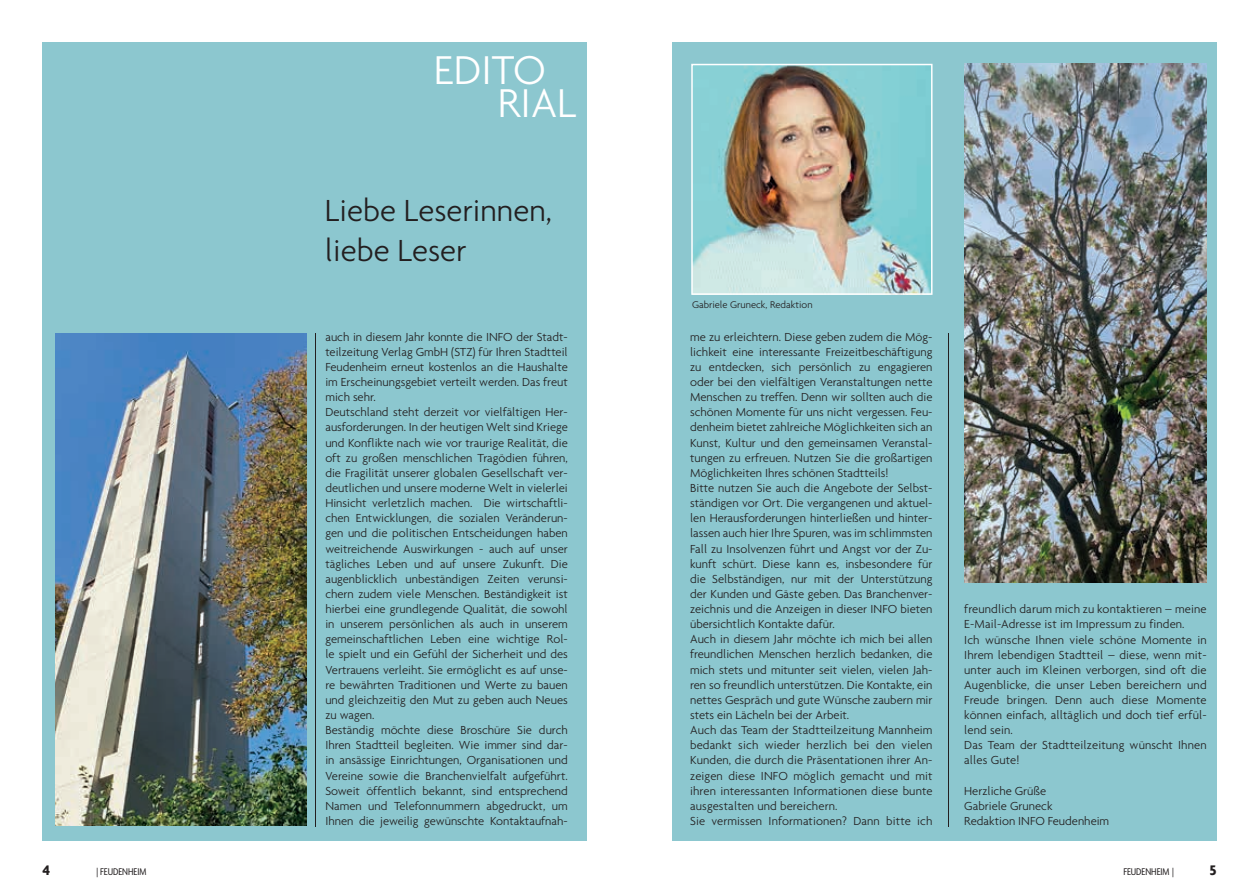
<style>
.page{position:relative;width:1259px;height:893px;background:#fff}
.page>*{position:absolute;margin:0;border:0;box-sizing:border-box;transform-origin:0 0}
.t1{font:300 43.5px/33px "Agenda";color:#fff}
.t2{font:300 33px/39.6px "Agenda";color:#231f20}
.t3{font:700 15px "Agenda";color:#231f20}
.t4{font:300 12.6px/15.1px "Agenda";color:#231f20}
.t5{font:300 10.5px "Agenda";color:#231f20}
.t6{font:condensed 10.5px "Agenda";color:#231f20}
</style>
<div class="page">
<div style="left:43px;top:43px;width:544px;height:798px;background:#8cc7cf"></div>
<div style="left:672px;top:43px;width:544px;height:798px;background:#8cc7cf"></div>
<hr style="left:948px;top:333px;width:1px;height:494px;background:#231f20">
<img style="left:55px;top:333px;width:251px;height:493px">
<hr style="left:315px;top:333px;width:1px;height:494px;background:#231f20">
<img style="left:964px;top:64px;width:242px;height:519px">
<img style="left:691px;top:64px;width:241px;height:231px">
<h1 class="t1" style="left:498px;top:53px;width:80px;text-indent:-64px">EDITO<br>RIAL</h1>
<h2 class="t2" style="left:325px;top:190px;width:228px">Liebe Leserinnen, liebe Leser</h2>
<p class="t5" style="left:692px;top:298px;width:122px">Gabriele Gruneck, Redaktion</p>
<p class="t4" style="left:325px;top:329px;width:244px">auch in diesem Jahr konnte die INFO der Stadt&shy;teilzeitung Verlag GmbH (STZ) für Ihren Stadtteil Feudenheim erneut kostenlos an die Haushalte im Erscheinungsgebiet verteilt werden. Das freut mich sehr.<br>Deutschland steht derzeit vor vielfältigen Her&shy;ausforderungen. In der heutigen Welt sind Kriege und Konflikte nach wie vor traurige Realität, die oft zu großen menschlichen Tragödien führen, die Fragilität unserer globalen Gesellschaft ver&shy;deutlichen und unsere moderne Welt in vielerlei Hinsicht verletzlich machen. Die wirtschaftli&shy;chen Entwicklungen, die sozialen Veränderun&shy;gen und die politischen Entscheidungen haben weitreichende Auswirkungen - auch auf unser tägliches Leben und auf unsere Zukunft. Die augenblicklich unbeständigen Zeiten verunsi&shy;chern zudem viele Menschen. Beständigkeit ist hierbei eine grundlegende Qualität, die sowohl in unserem persönlichen als auch in unserem gemeinschaftlichen Leben eine wichtige Rol&shy;le spielt und ein Gefühl der Sicherheit und des Vertrauens verleiht. Sie ermöglicht es auf unse&shy;re bewährten Traditionen und Werte zu bauen und gleichzeitig den Mut zu geben auch Neues zu wagen.<br>Beständig möchte diese Broschüre Sie durch Ihren Stadtteil begleiten. Wie immer sind dar&shy;in ansässige Einrichtungen, Organisationen und Vereine sowie die Branchenvielfalt aufgeführt.<br>Soweit öffentlich bekannt, sind entsprechend Namen und Telefonnummern abgedruckt, um Ihnen die jeweilig gewünschte Kontaktaufnah-</p>
<p class="t4" style="left:690px;top:329px;width:244px">me zu erleichtern. Diese geben zudem die Mög&shy;lichkeit eine interessante Freizeitbeschäftigung zu entdecken, sich persönlich zu engagieren oder bei den vielfältigen Veranstaltungen nette Menschen zu treffen. Denn wir sollten auch die schönen Momente für uns nicht vergessen. Feu&shy;denheim bietet zahlreiche Möglichkeiten sich an Kunst, Kultur und den gemeinsamen Veranstal&shy;tungen zu erfreuen. Nutzen Sie die großartigen Möglichkeiten Ihres schönen Stadtteils!<br>Bitte nutzen Sie auch die Angebote der Selbst&shy;ständigen vor Ort. Die vergangenen und aktuel&shy;len Herausforderungen hinterließen und hinter&shy;lassen auch hier Ihre Spuren, was im schlimmsten Fall zu Insolvenzen führt und Angst vor der Zu&shy;kunft schürt. Diese kann es, insbesondere für die Selbständigen, nur mit der Unterstützung der Kunden und Gäste geben. Das Branchenver&shy;zeichnis und die Anzeigen in dieser INFO bieten übersichtlich Kontakte dafür.<br>Auch in diesem Jahr möchte ich mich bei allen freundlichen Menschen herzlich bedanken, die mich stets und mitunter seit vielen, vielen Jah&shy;ren so freundlich unterstützen. Die Kontakte, ein nettes Gespräch und gute Wünsche zaubern mir stets ein Lächeln bei der Arbeit.<br>Auch das Team der Stadtteilzeitung Mannheim bedankt sich wieder herzlich bei den vielen Kunden, die durch die Präsentationen ihrer An&shy;zeigen diese INFO möglich gemacht und mit ihren interessanten Informationen diese bunte ausgestalten und bereichern.<br>Sie vermissen Informationen? Dann bitte ich</p>
<p class="t4" style="left:964px;top:601px;width:244px">freundlich darum mich zu kontaktieren – meine E-Mail-Adresse ist im Impressum zu finden.<br>Ich wünsche Ihnen viele schöne Momente in Ihrem lebendigen Stadtteil – diese, wenn mit&shy;unter auch im Kleinen verborgen, sind oft die Augenblicke, die unser Leben bereichern und Freude bringen. Denn auch diese Momente können einfach, alltäglich und doch tief erfül&shy;lend sein.<br>Das Team der Stadtteilzeitung wünscht Ihnen alles Gute!</p>
<p class="t4" style="left:964px;top:783px;width:147px">Herzliche Grüße<br>Gabriele Gruneck<br>Redaktion INFO Feudenheim</p>
<p class="t3" style="left:43px;top:862px;width:9px">4</p>
<p class="t6" style="left:97px;top:866px;width:51px">| FEUDENHEIM</p>
<p class="t6" style="left:1123px;top:866px;width:52px">FEUDENHEIM |</p>
<p class="t3" style="left:1209px;top:862px;width:9px">5</p>
</div>
